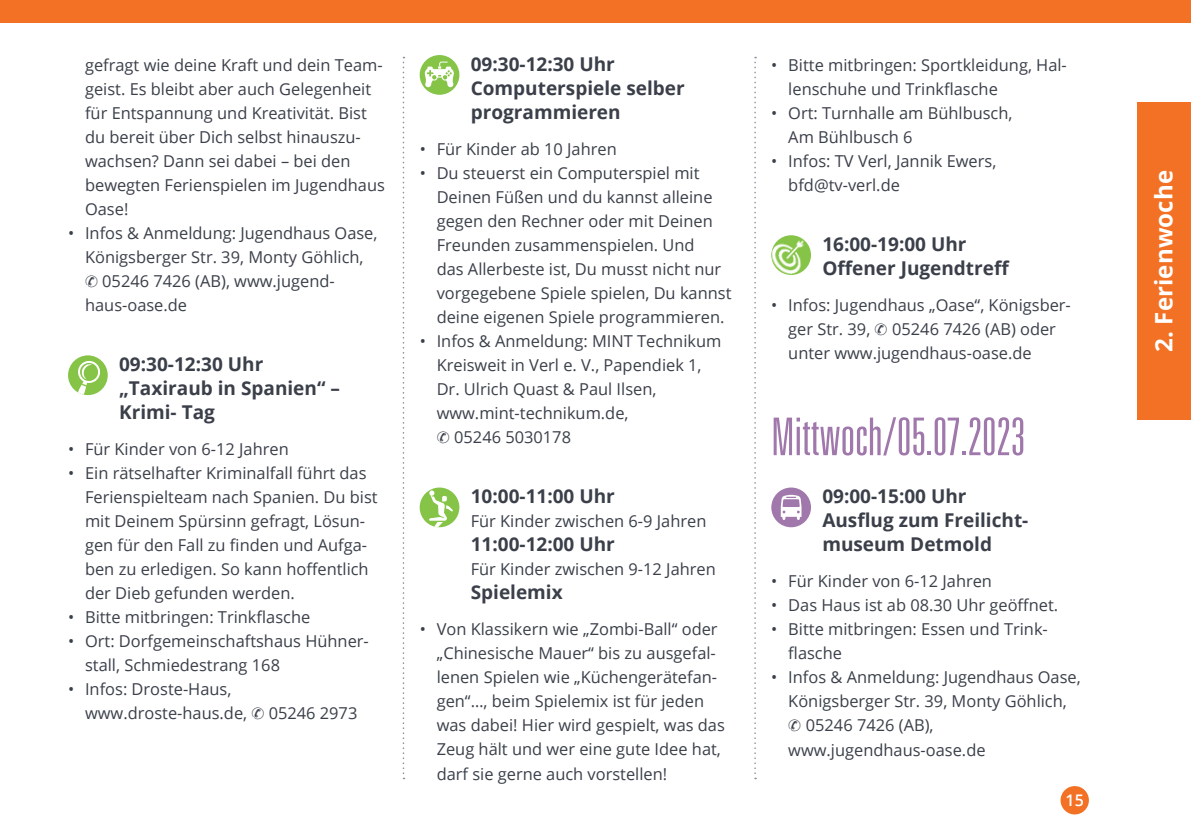
<style>
.page{position:relative;width:1191px;height:840px;background:#fff}
.page>*{position:absolute;margin:0;border:0;box-sizing:border-box;transform-origin:0 0}
.t1{font:300 ultra-condensed 52px "Univers";color:#a078ab}
.t2{font:700 24px "Open Sans";letter-spacing:.005em;color:#fff}
.t3{font:700 19px/24px "Open Sans";color:#3a3f49}
.t4{font:16.4px/24px "Open Sans";color:#3a3f49}
.t5{font:600 16px "Open Sans";color:#fff}
</style>
<div class="page">
<div style="left:1060px;top:785px;width:29px;height:29px;background:#f37124;border-radius:50%"></div>
<div style="left:0;top:0;width:1191px;height:23px;background:#f37124"></div>
<svg style="left:403px;top:57px;width:1px;height:721px"></svg>
<svg style="left:754px;top:57px;width:2px;height:721px"></svg>
<div style="left:1137px;top:102px;width:54px;height:318px;background:#f37124"></div>
<img style="left:771px;top:235px;width:40px;height:40px;border-radius:20px">
<div style="left:771px;top:487px;width:40px;height:40px;background:#a078ab;border-radius:50%"></div>
<svg style="left:780px;top:494px;width:21px;height:25px"></svg>
<div style="left:420px;top:55px;width:39px;height:40px;background:#85c447;border-radius:50%"></div>
<svg style="left:425px;top:62px;width:29px;height:25px"></svg>
<div style="left:420px;top:487px;width:39px;height:40px;background:#85c447;border-radius:50%"></div>
<svg style="left:429px;top:490px;width:24px;height:37px"></svg>
<div style="left:68px;top:355px;width:40px;height:40px;background:#85c447;border-radius:50%"></div>
<svg style="left:75px;top:361px;width:25px;height:34px"></svg>
<p class="t4" style="left:85px;top:52px;width:301px">gefragt wie deine Kraft und dein Team&shy;geist. Es bleibt aber auch Gelegenheit für Entspannung und Kreativität. Bist du bereit über Dich selbst hinauszu&shy;wachsen? Dann sei dabei – bei den bewegten Ferienspielen im Jugendhaus<br>Oase!</p>
<p class="t4" style="left:85px;top:220px;width:294px;text-indent:-17px">• Infos &amp; Anmeldung: Jugendhaus Oase,<br>Königsberger Str. 39, Monty Göhlich, ✆ 05246 7426 (AB), www.jugend&shy;haus-oase.de</p>
<p class="t3" style="left:119px;top:351px;width:222px">09:30-12:30 Uhr „Taxiraub in Spanien“ –<br>Krimi- Tag</p>
<p class="t4" style="left:68px;top:436px;width:222px">• Für Kinder von 6-12 Jahren</p>
<p class="t4" style="left:85px;top:460px;width:294px;text-indent:-17px">• Ein rätselhafter Kriminalfall führt das Ferienspielteam nach Spanien. Du bist mit Deinem Spürsinn gefragt, Lösun&shy;gen für den Fall zu finden und Aufga&shy;ben zu erledigen. So kann hoffentlich der Dieb gefunden werden.</p>
<p class="t4" style="left:68px;top:604px;width:244px">• Bitte mitbringen: Trinkflasche</p>
<p class="t4" style="left:85px;top:628px;width:285px;text-indent:-17px">• Ort: Dorfgemeinschaftshaus Hühner&shy;stall, Schmiedestrang 168</p>
<p class="t4" style="left:85px;top:676px;width:274px;text-indent:-17px">• Infos: Droste-Haus, www.droste-haus.de, ✆ 05246 2973</p>
<p class="t3" style="left:471px;top:51px;width:215px">09:30-12:30 Uhr<br>Computerspiele selber programmieren</p>
<p class="t4" style="left:420px;top:136px;width:198px">• Für Kinder ab 10 Jahren</p>
<p class="t4" style="left:437px;top:160px;width:296px;text-indent:-17px">• Du steuerst ein Computerspiel mit Deinen Füßen und du kannst alleine gegen den Rechner oder mit Deinen Freunden zusammenspielen. Und<br>das Allerbeste ist, Du musst nicht nur vorgegebene Spiele spielen, Du kannst deine eigenen Spiele programmieren.</p>
<p class="t4" style="left:437px;top:328px;width:286px;text-indent:-17px">• Infos &amp; Anmeldung: MINT Technikum<br>Kreisweit in Verl e. V., Papendiek 1,<br>Dr. Ulrich Quast &amp; Paul Ilsen, www.mint-technikum.de,<br>✆ 05246 5030178</p>
<p class="t3" style="left:471px;top:483px;width:146px">10:00-11:00 Uhr</p>
<p class="t4" style="left:471px;top:508px;width:237px">Für Kinder zwischen 6-9 Jahren</p>
<p class="t3" style="left:471px;top:531px;width:146px">11:00-12:00 Uhr</p>
<p class="t4" style="left:471px;top:556px;width:247px">Für Kinder zwischen 9-12 Jahren</p>
<p class="t3" style="left:471px;top:579px;width:93px">Spielemix</p>
<p class="t4" style="left:437px;top:616px;width:290px;text-indent:-17px">• Von Klassikern wie „Zombi-Ball“ oder „Chinesische Mauer“ bis zu ausgefal&shy;lenen Spielen wie „Küchengerätefan&shy;gen“…, beim Spielemix ist für jeden was dabei! Hier wird gespielt, was das Zeug hält und wer eine gute Idee hat, darf sie gerne auch vorstellen!</p>
<p class="t4" style="left:788px;top:52px;width:280px;text-indent:-17px">• Bitte mitbringen: Sportkleidung, Hal&shy;lenschuhe und Trinkflasche</p>
<p class="t4" style="left:788px;top:100px;width:226px;text-indent:-17px">• Ort: Turnhalle am Bühlbusch,<br>Am Bühlbusch 6</p>
<p class="t4" style="left:788px;top:148px;width:210px;text-indent:-17px">• Infos: TV Verl, Jannik Ewers, bfd@tv-verl.de</p>
<p class="t3" style="left:822px;top:231px;width:189px">16:00-19:00 Uhr<br>Offener Jugendtreff</p>
<p class="t4" style="left:788px;top:292px;width:284px;text-indent:-17px">• Infos: Jugendhaus „Oase“, Königsber&shy;ger Str. 39, ✆ 05246 7426 (AB) oder unter www.jugendhaus-oase.de</p>
<h1 class="t1" style="left:771px;top:409px;width:255px">Mittwoch/05.07.2023</h1>
<p class="t3" style="left:822px;top:483px;width:207px">09:00-15:00 Uhr<br>Ausflug zum Freilicht&shy;museum Detmold</p>
<p class="t4" style="left:771px;top:568px;width:222px">• Für Kinder von 6-12 Jahren</p>
<p class="t4" style="left:771px;top:592px;width:288px">• Das Haus ist ab 08.30 Uhr geöffnet.</p>
<p class="t4" style="left:788px;top:616px;width:261px;text-indent:-17px">• Bitte mitbringen: Essen und Trink&shy;flasche</p>
<p class="t4" style="left:788px;top:664px;width:294px;text-indent:-17px">• Infos &amp; Anmeldung: Jugendhaus Oase,<br>Königsberger Str. 39, Monty Göhlich, ✆ 05246 7426 (AB), www.jugendhaus-oase.de</p>
<p class="t5" style="left:1065px;top:789px;width:20px">15</p>
<h2 class="t2" style="left:1146px;top:352px;width:183px;rotate:-90deg">2. Ferienwoche</h2>
</div>
